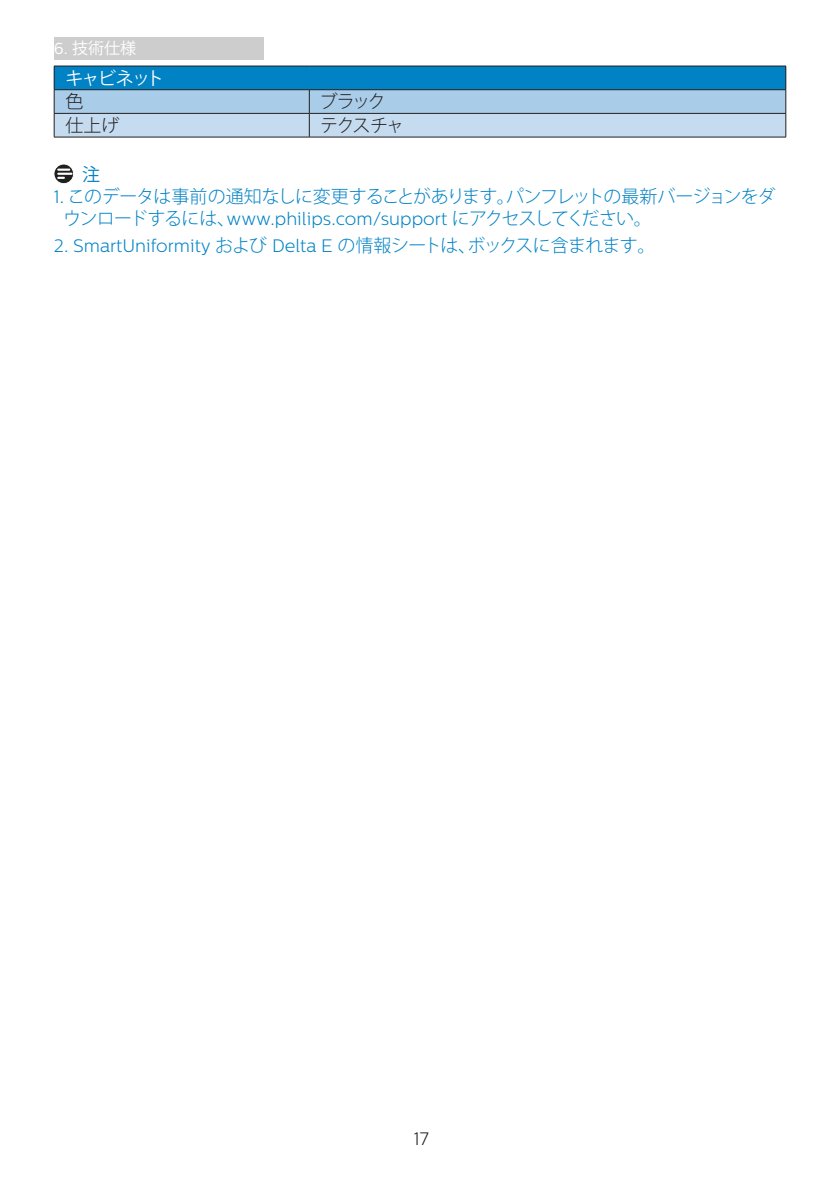
<style>
.page{position:relative;width:840px;height:1191px;background:#fff}
.page>*{position:absolute;margin:0;border:0;box-sizing:border-box;transform-origin:0 0}
.Note_body{font:300 18px/21.6px "Koz Go Std";letter-spacing:-.05em;color:#0082c5}
.Note_body-2{font:300 18px "Centrale Sans";color:#0082c5}
.t1{font:300 18px "Koz Go Std";letter-spacing:-.09em;color:#231f20}
.t2{font:18px "Koz Go Std";letter-spacing:-.08em;color:#fff}
.t3{font:300 18px "Centrale Sans";color:#231f20}
.Heading_4_Blue{font:18px "Koz Go Std";color:#0082c5}
.t4{font:16px "Koz Go Std";color:#fff}
.s1{font-family:"Centrale Sans"}
.s2{font-family:"Koz Go Std"}
</style>
<div class="page">
<div style="left:54px;top:37px;width:209px;height:23px;background:#cdcdcd"></div>
<svg style="left:54px;top:66px;width:732px;height:71px;background:#75b0d5"></svg>
<hr style="left:54px;top:137px;width:255px;height:1px;background:#231f20">
<hr style="left:309px;top:137px;width:476px;height:1px;background:#231f20">
<svg style="left:54px;top:164px;width:20px;height:20px"></svg>
<div style="left:54px;top:164px;width:20px;height:20px;border:1px solid #fff;border-radius:50%"></div>
<svg style="left:58px;top:169px;width:13px;height:10px"></svg>
<p class="t4" style="left:54px;top:38px;width:84px"><span class="s1">6.</span> 技術仕様</p>
<p class="t2" style="left:65px;top:67px;width:100px">キャビネット</p>
<p class="t1" style="left:65px;top:90px;width:19px">色</p>
<p class="t1" style="left:319px;top:90px;width:67px">ブラック</p>
<p class="t1" style="left:65px;top:114px;width:55px">仕上げ</p>
<p class="t1" style="left:320px;top:114px;width:85px">テクスチャ</p>
<p class="Heading_4_Blue" style="left:82px;top:163px;width:19px">注</p>
<p class="Note_body" style="left:63px;top:186px;width:713px;text-indent:-9px"><span class="s1">1.</span> このデータは事前の通知なしに変更することがあります。パンフレットの最新バージョンをダウンロードするには、<span class="s1">www.philips.com/support</span> にアクセスしてください。</p>
<p class="Note_body-2" style="left:54px;top:235px;width:602px">2. SmartUniformity <span class="s2">および</span> Delta E <span class="s2">の情報シートは、ボックスに含まれます。</span></p>
<p class="t3" style="left:413px;top:1128px;width:17px">17</p>
</div>
